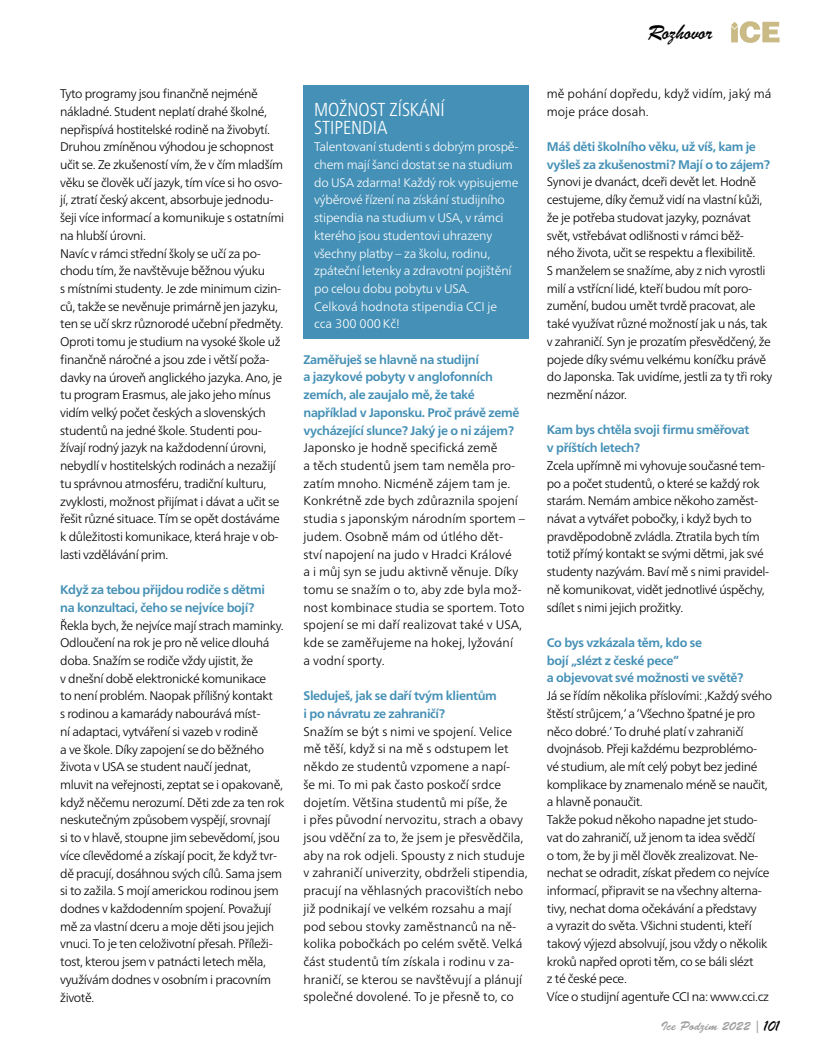
<style>
.page{position:relative;width:815px;height:1063px;background:#fff}
.page>*{position:absolute;margin:0;border:0;box-sizing:border-box;transform-origin:0 0}
.t1{font:22.5px "Brush Script";color:#000}
.t2{font:300 condensed 18.75px/17.8px "Frutiger Neue LTW1 G";color:#fff}
.t3{font:300 12.5px/17.8px "Frutiger Neue LTW1 G";letter-spacing:-.03em;color:#000}
.t4{font:300 12.5px/17.8px "Frutiger Neue LTW1 G";color:#000}
.t5{font:700 12.5px/17.8px "Frutiger Neue LTW1 G";letter-spacing:-.03em;color:#4490b6}
.t6{font:300 12.5px/17.8px "Frutiger Neue LTW1 G";letter-spacing:-.02em;color:#fff}
.t7{font:12.5px "Brush Script Std";color:#9f9d9d}
.s1{font-family:"Brush Script";font-size:16.25px;color:#000}
</style>
<div class="page">
<svg style="left:731px;top:21px;width:49px;height:22px"></svg>
<div style="left:304px;top:86px;width:225px;height:253px;background:#4490b6"></div>
<p class="t3" style="left:60px;top:84px;width:225px">Tyto programy jsou finančně nejméně nákladné. Student neplatí drahé školné, nepřispívá hostitelské rodině na živobytí.<br>Druhou zmíněnou výhodou je schopnost učit se. Ze zkušeností vím, že v čím mladším věku se člověk učí jazyk, tím více si ho osvo&shy;jí, ztratí český akcent, absorbuje jednodu&shy;šeji více informací a komunikuje s ostatními na hlubší úrovni.<br>Navíc v rámci střední školy se učí za po&shy;chodu tím, že navštěvuje běžnou výuku<br>s místními studenty. Je zde minimum cizin&shy;ců, takže se nevěnuje primárně jen jazyku, ten se učí skrz různorodé učební předměty.<br>Oproti tomu je studium na vysoké škole už finančně náročné a jsou zde i větší poža&shy;davky na úroveň anglického jazyka. Ano, je tu program Erasmus, ale jako jeho mínus vidím velký počet českých a slovenských studentů na jedné škole. Studenti pou&shy;žívají rodný jazyk na každodenní úrovni, nebydlí v hostitelských rodinách a nezažijí tu správnou atmosféru, tradiční kulturu, zvyklosti, možnost přijímat i dávat a učit se řešit různé situace. Tím se opět dostáváme k důležitosti komunikace, která hraje v ob&shy;lasti vzdělávání prim.</p>
<p class="t5" style="left:60px;top:580px;width:206px">Když za tebou přijdou rodiče s dětmi na konzultaci, čeho se nejvíce bojí?</p>
<p class="t3" style="left:60px;top:615px;width:226px">Řekla bych, že nejvíce mají strach maminky.<br>Odloučení na rok je pro ně velice dlouhá doba. Snažím se rodiče vždy ujistit, že<br>v dnešní době elektronické komunikace<br>to není problém. Naopak přílišný kontakt<br>s rodinou a kamarády nabourává míst-<br>ní adaptaci, vytváření si vazeb v rodině<br>a ve škole. Díky zapojení se do běžného života v USA se student naučí jednat, mluvit na veřejnosti, zeptat se i opakovaně, když něčemu nerozumí. Děti zde za ten rok neskutečným způsobem vyspějí, srovnají<br>si to v hlavě, stoupne jim sebevědomí, jsou více cílevědomé a získají pocit, že když tvr&shy;dě pracují, dosáhnou svých cílů. Sama jsem si to zažila. S mojí americkou rodinou jsem dodnes v každodenním spojení. Považují mě za vlastní dceru a moje děti jsou jejich vnuci. To je ten celoživotní přesah. Příleži&shy;tost, kterou jsem v patnácti letech měla, využívám dodnes v osobním i pracovním životě.</p>
<h2 class="t2" style="left:314px;top:99px;width:132px">MOŽNOST ZÍSKÁNÍ<br>STIPENDIA</h2>
<p class="t6" style="left:314px;top:137px;width:206px">Talentovaní studenti s dobrým prospě&shy;chem mají šanci dostat se na studium do USA zdarma! Každý rok vypisujeme výběrové řízení na získání studijního stipendia na studium v USA, v rámci kterého jsou studentovi uhrazeny všechny platby – za školu, rodinu, zpáteční letenky a zdravotní pojištění po celou dobu pobytu v USA.<br>Celková hodnota stipendia CCI je cca 300 000Kč!</p>
<p class="t5" style="left:304px;top:350px;width:217px">Zaměřuješ se hlavně na studijní<br>a jazykové pobyty v anglofonních zemích, ale zaujalo mě, že také například v Japonsku. Proč právě země vycházející slunce? Jaký je o ni zájem?</p>
<p class="t4" style="left:304px;top:438px;width:223px">Japonsko je hodně specifická země<br>a těch studentů jsem tam neměla pro&shy;zatím mnoho. Nicméně zájem tam je.<br>Konkrétně zde bych zdůraznila spojení studia s japonským národním sportem – judem. Osobně mám od útlého dět-<br>ství napojení na judo v Hradci Králové<br>a i můj syn se judu aktivně věnuje. Díky tomu se snažím o to, aby zde byla mož&shy;nost kombinace studia se sportem. Toto spojení se mi daří realizovat také v USA, kde se zaměřujeme na hokej, lyžování<br>a vodní sporty.</p>
<p class="t5" style="left:304px;top:686px;width:195px">Sleduješ, jak se daří tvým klientům i po návratu ze zahraničí?</p>
<p class="t4" style="left:304px;top:722px;width:226px">Snažím se být s nimi ve spojení. Velice mě těší, když si na mě s odstupem let někdo ze studentů vzpomene a napí-<br>še mi. To mi pak často poskočí srdce dojetím. Většina studentů mi píše, že<br>i přes původní nervozitu, strach a obavy jsou vděční za to, že jsem je přesvědčila, aby na rok odjeli. Spousty z nich studuje v zahraničí univerzity, obdrželi stipendia, pracují na věhlasných pracovištích nebo již podnikají ve velkém rozsahu a mají pod sebou stovky zaměstnanců na ně&shy;kolika pobočkách po celém světě. Velká část studentů tím získala i rodinu v za&shy;hraničí, se kterou se navštěvují a plánují společné dovolené. To je přesně to, co</p>
<h1 class="t1" style="left:647px;top:17px;width:66px">Rozhovor</h1>
<p class="t4" style="left:547px;top:84px;width:226px">mě pohání dopředu, když vidím, jaký má moje práce dosah.</p>
<p class="t5" style="left:547px;top:137px;width:225px">Máš děti školního věku, už víš, kam je vyšleš za zkušenostmi? Mají o to zájem?</p>
<p class="t3" style="left:547px;top:172px;width:227px">Synovi je dvanáct, dceři devět let. Hodně cestujeme, díky čemuž vidí na vlastní kůži, že je potřeba studovat jazyky, poznávat svět, vstřebávat odlišnosti v rámci běž&shy;ného života, učit se respektu a flexibilitě.<br>S manželem se snažíme, aby z nich vyrostli milí a vstřícní lidé, kteří budou mít poro&shy;zumění, budou umět tvrdě pracovat, ale také využívat různé možností jak u nás, tak v zahraničí. Syn je prozatím přesvědčený, že pojede díky svému velkému koníčku právě do Japonska. Tak uvidíme, jestli za ty tři roky nezmění názor.</p>
<p class="t5" style="left:547px;top:420px;width:204px">Kam bys chtěla svoji firmu směřovat v příštích letech?</p>
<p class="t3" style="left:547px;top:456px;width:224px">Zcela upřímně mi vyhovuje současné tem&shy;po a počet studentů, o které se každý rok starám. Nemám ambice někoho zaměst&shy;návat a vytvářet pobočky, i když bych to pravděpodobně zvládla. Ztratila bych tím totiž přímý kontakt se svými dětmi, jak své studenty nazývám. Baví mě s nimi pravidel&shy;ně komunikovat, vidět jednotlivé úspěchy, sdílet s nimi jejich prožitky.</p>
<p class="t5" style="left:547px;top:633px;width:198px">Co bys vzkázala těm, kdo se<br>bojí „slézt z české pece“<br>a objevovat své možnosti ve světě?</p>
<p class="t3" style="left:547px;top:686px;width:227px">Já se řídím několika příslovími: ‚Každý svého štěstí strůjcem,‘ a ‘Všechno špatné je pro něco dobré.‘ To druhé platí v zahraničí dvojnásob. Přeji každému bezproblémo&shy;vé studium, ale mít celý pobyt bez jediné komplikace by znamenalo méně se naučit, a hlavně ponaučit.<br>Takže pokud někoho napadne jet studo&shy;vat do zahraničí, už jenom ta idea svědčí<br>o tom, že by ji měl člověk zrealizovat. Ne&shy;nechat se odradit, získat předem co nejvíce informací, připravit se na všechny alterna&shy;tivy, nechat doma očekávání a představy<br>a vyrazit do světa. Všichni studenti, kteří takový výjezd absolvují, jsou vždy o několik kroků napřed oproti těm, co se báli slézt<br>z té české pece.<br>Více o studijní agentuře CCI na: www.cci.cz</p>
<p class="t7" style="left:661px;top:1019px;width:120px">Ice Podzim 2022 | <span class="s1">101</span></p>
</div>
